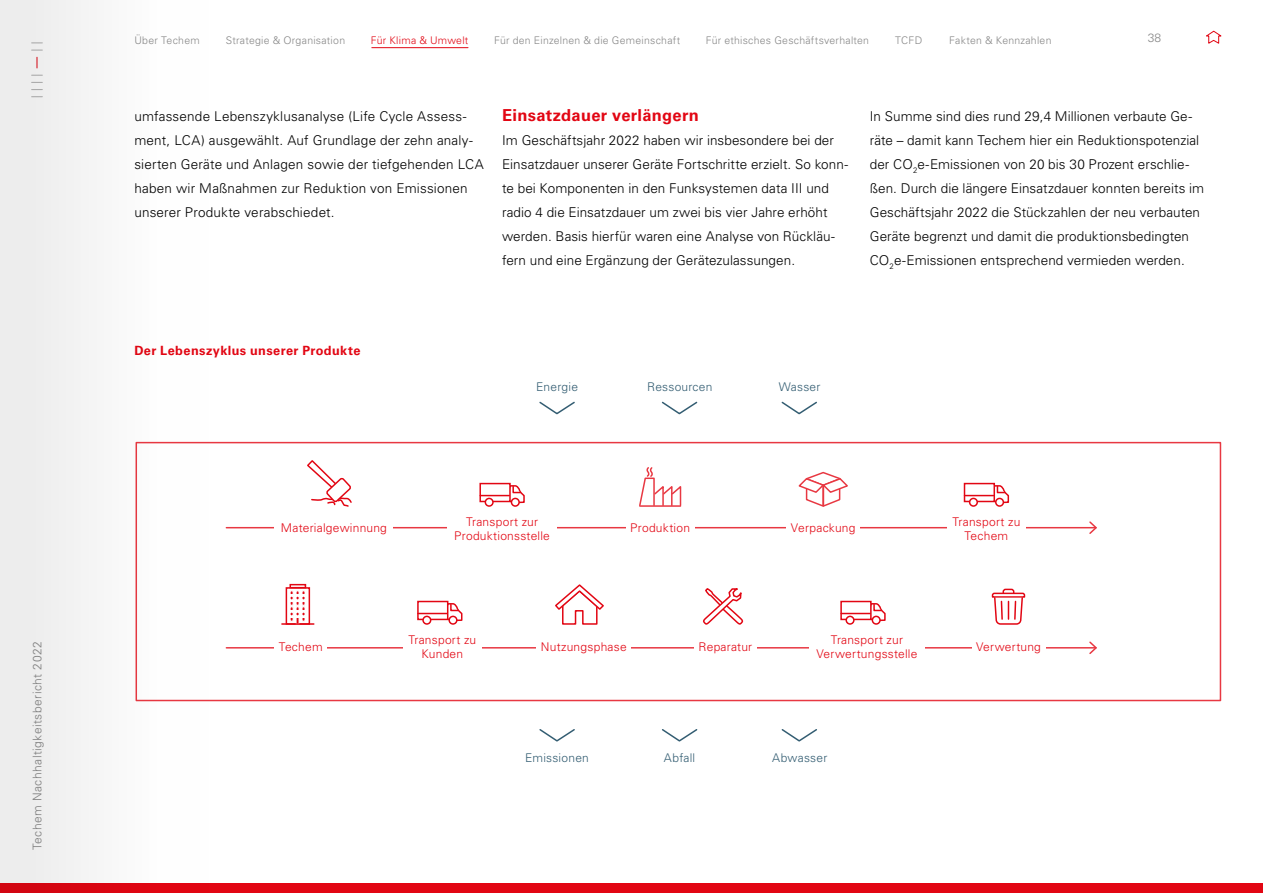
<style>
.page{position:relative;width:1263px;height:893px;background:#fff}
.page>*{position:absolute;margin:0;border:0;box-sizing:border-box;transform-origin:0 0}
.t1{font:700 16.5px "Univers LT Pro 65";letter-spacing:.015em;color:#e20613}
.t2{font:300 13.5px/24px "Univers LT Pro 45";letter-spacing:.005em;color:#000}
.t3{font:700 12.75px "Univers LT Pro 65";letter-spacing:.03em;color:#e20613}
.t4{font:300 12px/14.4px "Univers LT Pro 45";letter-spacing:.02em;color:#e20613;text-align:center}
.t5{font:300 12px "Univers LT Pro 45";letter-spacing:.02em;color:#335d72}
.t6{font:300 12px "Univers LT Pro 45";letter-spacing:.04em;color:#878787}
.t7{font:300 10.5px "Univers LT Pro 45";letter-spacing:.025em;color:#878787}
.t8{font:300 10.5px "Univers LT Pro 45";letter-spacing:.02em;color:#e20613}
</style>
<div class="page">
<div style="left:0;top:883px;width:1263px;height:10px;background:#e20613"></div>
<hr style="left:372px;top:47px;width:96px;height:1px;background:#e20613">
<svg style="left:1206px;top:30px;width:16px;height:14px"></svg>
<svg style="left:539px;top:401px;width:36px;height:14px"></svg>
<svg style="left:661px;top:401px;width:37px;height:14px"></svg>
<svg style="left:781px;top:401px;width:36px;height:14px"></svg>
<svg style="left:539px;top:729px;width:36px;height:13px"></svg>
<svg style="left:662px;top:729px;width:36px;height:13px"></svg>
<svg style="left:781px;top:729px;width:36px;height:13px"></svg>
<hr style="left:226px;top:527px;width:870px;height:1px;background:#e83842">
<svg style="left:1088px;top:521px;width:9px;height:13px"></svg>
<svg style="left:307px;top:460px;width:45px;height:47px"></svg>
<div style="left:275px;top:519px;width:118px;height:35px;background:#fff"></div>
<svg style="left:798px;top:471px;width:50px;height:36px"></svg>
<div style="left:787px;top:519px;width:73px;height:27px;background:#fff"></div>
<div style="left:947px;top:513px;width:78px;height:32px;background:#fff"></div>
<div style="left:964px;top:483px;width:31px;height:19px;background:#e20613"></div>
<svg style="left:964px;top:484px;width:46px;height:20px"></svg>
<div style="left:970px;top:498px;width:7px;height:8px;background:#fff;border-radius:50%"></div>
<div style="left:969px;top:498px;width:9px;height:9px;border:2px solid #e20613;border-radius:50%"></div>
<div style="left:996px;top:498px;width:7px;height:8px;background:#fff;border-radius:50%"></div>
<div style="left:995px;top:498px;width:9px;height:9px;border:2px solid #e20613;border-radius:50%"></div>
<div style="left:447px;top:513px;width:110px;height:33px;background:#fff"></div>
<svg style="left:479px;top:483px;width:32px;height:19px"></svg>
<svg style="left:480px;top:484px;width:45px;height:20px"></svg>
<div style="left:485px;top:498px;width:8px;height:8px;background:#fff;border-radius:50%"></div>
<div style="left:485px;top:498px;width:9px;height:9px;border:2px solid #e20613;border-radius:50%"></div>
<div style="left:511px;top:498px;width:8px;height:8px;background:#fff;border-radius:50%"></div>
<div style="left:511px;top:498px;width:9px;height:9px;border:2px solid #e20613;border-radius:50%"></div>
<div style="left:626px;top:519px;width:68px;height:26px;background:#fff"></div>
<svg style="left:639px;top:467px;width:43px;height:40px"></svg>
<hr style="left:226px;top:647px;width:870px;height:2px;background:#e83842">
<svg style="left:1088px;top:641px;width:9px;height:13px"></svg>
<div style="left:286px;top:587px;width:24px;height:38px;background:#fff;border:2px solid #e20613"></div>
<div style="left:289px;top:584px;width:17px;height:4px;border:2px solid #e20613"></div>
<svg style="left:290px;top:591px;width:15px;height:32px"></svg>
<hr style="left:282px;top:623px;width:32px;height:2px;background:#e20613">
<div style="left:275px;top:638px;width:52px;height:18px;background:#fff"></div>
<svg style="left:555px;top:584px;width:49px;height:41px"></svg>
<div style="left:537px;top:638px;width:94px;height:18px;background:#fff"></div>
<div style="left:403px;top:631px;width:78px;height:33px;background:#fff"></div>
<svg style="left:417px;top:601px;width:31px;height:19px"></svg>
<svg style="left:418px;top:602px;width:45px;height:20px"></svg>
<div style="left:423px;top:616px;width:8px;height:8px;background:#fff;border-radius:50%"></div>
<div style="left:422px;top:616px;width:9px;height:9px;border:2px solid #e20613;border-radius:50%"></div>
<div style="left:449px;top:616px;width:8px;height:8px;background:#fff;border-radius:50%"></div>
<div style="left:448px;top:616px;width:10px;height:9px;border:2px solid #e20613;border-radius:50%"></div>
<div style="left:809px;top:631px;width:115px;height:31px;background:#fff"></div>
<svg style="left:840px;top:601px;width:32px;height:19px"></svg>
<svg style="left:841px;top:602px;width:45px;height:20px"></svg>
<div style="left:846px;top:616px;width:8px;height:8px;background:#fff;border-radius:50%"></div>
<div style="left:845px;top:616px;width:9px;height:9px;border:2px solid #e20613;border-radius:50%"></div>
<div style="left:872px;top:616px;width:8px;height:8px;background:#fff;border-radius:50%"></div>
<div style="left:872px;top:616px;width:9px;height:9px;border:2px solid #e20613;border-radius:50%"></div>
<div style="left:972px;top:638px;width:73px;height:40px;background:#fff"></div>
<svg style="left:991px;top:588px;width:35px;height:37px"></svg>
<div style="left:694px;top:638px;width:62px;height:18px;background:#fff"></div>
<svg style="left:703px;top:588px;width:41px;height:37px"></svg>
<div style="left:136px;top:442px;width:1085px;height:259px;border:2px solid #e83842"></div>
<div style="left:0;top:1px;width:209px;height:892px;background:#f5f5f5"></div>
<p class="t6" style="left:29px;top:850px;width:211px;rotate:-90deg">Techem Nachhaltigkeitsbericht 2022</p>
<p class="t7" style="left:134px;top:33px;width:67px">Über Techem</p>
<p class="t7" style="left:226px;top:33px;width:121px">Strategie &amp; Organisation</p>
<p class="t8" style="left:371px;top:33px;width:99px">Für Klima &amp; Umwelt</p>
<p class="t7" style="left:494px;top:33px;width:188px">Für den Einzelnen &amp; die Gemeinschaft</p>
<p class="t7" style="left:706px;top:33px;width:165px">Für ethisches Geschäftsverhalten</p>
<p class="t7" style="left:895px;top:33px;width:29px">TCFD</p>
<p class="t7" style="left:949px;top:33px;width:104px">Fakten &amp; Kennzahlen</p>
<p class="t6" style="left:1148px;top:30px;width:15px">38</p>
<p class="t2" style="left:134px;top:103px;width:351px">umfassende Lebenszyklusanalyse (Life Cycle Assess&shy;ment, LCA) ausgewählt. Auf Grundlage der zehn analy&shy;sierten Geräte und Anlagen sowie der tiefgehenden LCA haben wir Maßnahmen zur Reduktion von Emissionen unserer Produkte verabschiedet.</p>
<p class="t1" style="left:502px;top:103px;width:198px">Einsatzdauer verlängern</p>
<p class="t2" style="left:502px;top:127px;width:348px">Im Geschäftsjahr 2022 haben wir insbesondere bei der Einsatzdauer unserer Geräte Fortschritte erzielt. So konn&shy;te bei Komponenten in den Funksystemen data III und radio 4 die Einsatzdauer um zwei bis vier Jahre erhöht werden. Basis hierfür waren eine Analyse von Rückläu&shy;fern und eine Ergänzung der Gerätezulassungen.</p>
<p class="t2" style="left:870px;top:103px;width:336px">In Summe sind dies rund 29,4 Millionen verbaute Ge&shy;räte – damit kann Techem hier ein Reduktionspotenzial der CO<sub>2</sub>e-Emissionen von 20 bis 30 Prozent erschlie&shy;ßen. Durch die längere Einsatzdauer konnten bereits im Geschäftsjahr 2022 die Stückzahlen der neu verbauten Geräte begrenzt und damit die produktionsbedingten CO<sub>2</sub>e-Emissionen entsprechend vermieden werden.</p>
<p class="t3" style="left:134px;top:341px;width:227px">Der Lebenszyklus unserer Produkte</p>
<p class="t5" style="left:536px;top:379px;width:43px">Energie</p>
<p class="t5" style="left:647px;top:379px;width:67px">Ressourcen</p>
<p class="t5" style="left:779px;top:379px;width:43px">Wasser</p>
<p class="t4" style="left:281px;top:520px;width:108px">Materialgewinnung</p>
<p class="t4" style="left:791px;top:520px;width:66px">Verpackung</p>
<p class="t4" style="left:952px;top:514px;width:69px">Transport zu<br>Techem</p>
<p class="t4" style="left:454px;top:514px;width:97px">Transport zur<br>Produktionsstelle</p>
<p class="t4" style="left:630px;top:520px;width:61px">Produktion</p>
<p class="t4" style="left:408px;top:632px;width:69px">Transport zu<br>Kunden</p>
<p class="t4" style="left:816px;top:632px;width:103px">Transport zur<br>Verwertungsstelle</p>
<p class="t4" style="left:279px;top:640px;width:45px">Techem</p>
<p class="t4" style="left:541px;top:640px;width:87px">Nutzungsphase</p>
<p class="t4" style="left:698px;top:640px;width:55px">Reparatur</p>
<p class="t4" style="left:976px;top:640px;width:66px">Verwertung</p>
<p class="t5" style="left:525px;top:750px;width:65px">Emissionen</p>
<p class="t5" style="left:664px;top:750px;width:33px">Abfall</p>
<p class="t5" style="left:772px;top:750px;width:57px">Abwasser</p>
</div>
